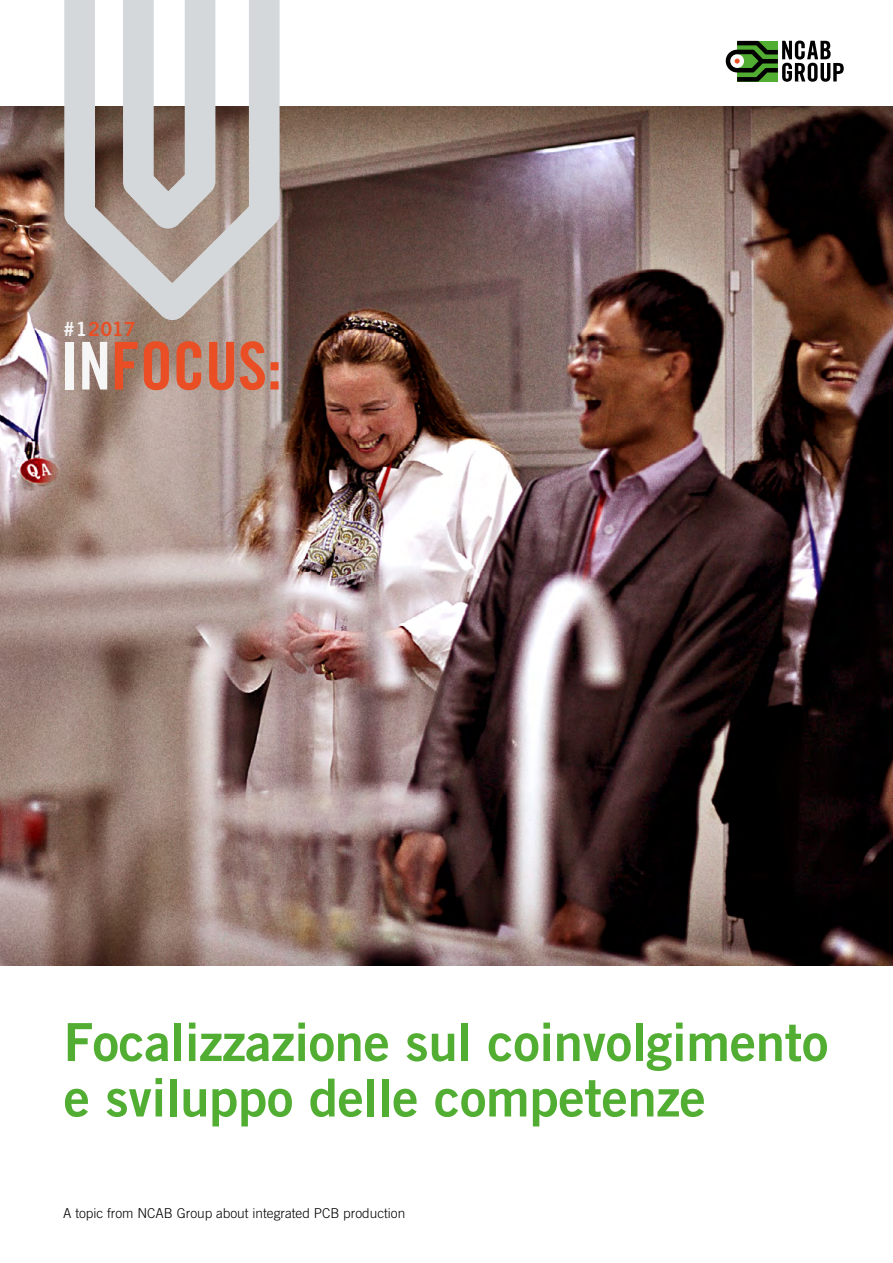
<style>
.page{position:relative;width:893px;height:1263px;background:#fff}
.page>*{position:absolute;margin:0;border:0;box-sizing:border-box;transform-origin:0 0}
.t1{font:66px "Trade Gothic LT Bold Cond Twenty";letter-spacing:-.005em;color:#e94e24}
.t2{font:52.5px/55.5px "Trade Gothic Bold Two";letter-spacing:-.005em;color:#52ae32}
.t3{font:19.5px "Trade Gothic Bold Two";letter-spacing:.015em;color:#e94e24}
.t4{font:300 13.65px "Trade Gothic LT";color:#000}
.s1{color:#f6f6f6}
.s2{font-size:69px}
</style>
<div class="page">
<img style="left:0;top:106px;width:893px;height:859px">
<svg style="left:64px;top:0;width:216px;height:322px;fill:#d5d8da"></svg>
<svg style="left:726px;top:41px;width:118px;height:41px"></svg>
<p class="t3" style="left:63px;top:317px;width:74px"><span class="s1">#1</span>2017</p>
<p class="t1" style="left:60px;top:326px;width:223px"><span class="s1">IN</span>FOCUS<span class="s2">:</span></p>
<p class="t2" style="left:64px;top:1013px;width:766px">Focalizzazione sul coinvolgimento e sviluppo delle competenze</p>
<p class="t4" style="left:63px;top:1205px;width:344px">A topic from NCAB Group about integrated PCB production</p>
</div>
